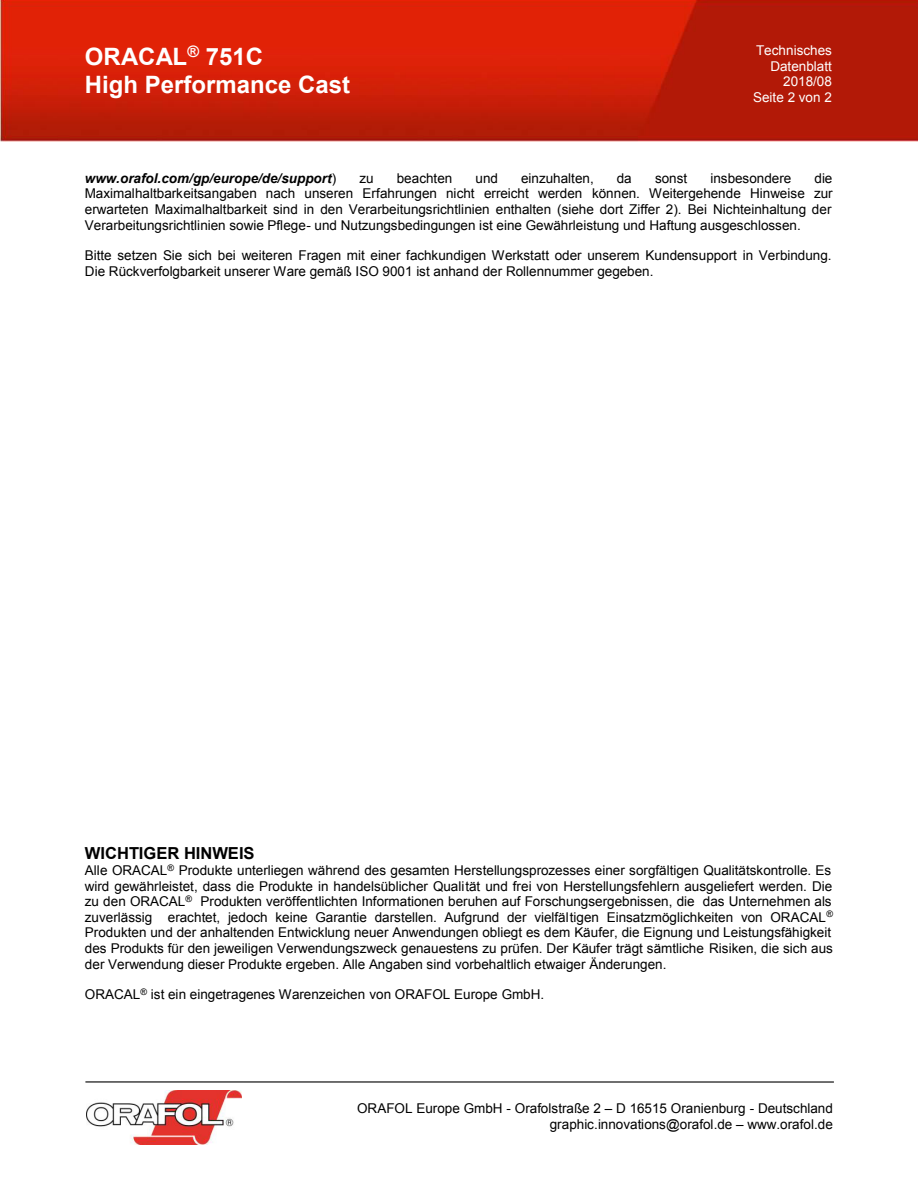
<style>
.page{position:relative;width:918px;height:1188px;background:#fff}
.page>*{position:absolute;margin:0;border:0;box-sizing:border-box;transform-origin:0 0}
.t1{font:700 24px/27.8px "Arial";color:#fff}
.t2{font:700 16.5px "Arial";color:#000}
.t3{font:13.5px/15.6px "Arial";color:#000}
.t4{font:13.5px/15.6px "Arial";color:#fff;text-align:right}
.t5{font:italic 700 13.5px "Arial";color:#000}
.s1{font-weight:400;font-style:normal}
</style>
<div class="page">
<img style="left:0;top:0;width:918px;height:141px">
<img style="left:87px;top:1091px;width:154px;height:53px">
<hr style="left:85px;top:1081px;width:749px;height:2px;background:#000">
<h1 class="t1" style="left:85px;top:43px;width:267px">ORACAL<sup>®</sup> 751C<br>High Performance Cast</h1>
<p class="t4" style="left:753px;top:43px;width:80px">Technisches<br>Datenblatt<br>2018/08<br>Seite 2 von 2</p>
<p class="t5" style="left:85px;top:169px;width:253px">www.orafol.com/gp/europe/de/support<span class="s1">)</span></p>
<p class="t3" style="left:360px;top:170px;width:16px">zu</p>
<p class="t3" style="left:397px;top:170px;width:57px">beachten</p>
<p class="t3" style="left:476px;top:170px;width:24px">und</p>
<p class="t3" style="left:521px;top:170px;width:74px">einzuhalten,</p>
<p class="t3" style="left:617px;top:170px;width:16px">da</p>
<p class="t3" style="left:655px;top:170px;width:34px">sonst</p>
<p class="t3" style="left:710px;top:170px;width:82px">insbesondere</p>
<p class="t3" style="left:85px;top:170px;width:749px;text-align:justify;text-indent:730px">die Maximalhaltbarkeitsangaben nach unseren Erfahrungen nicht erreicht werden können. Weitergehende Hinweise zur erwarteten Maximalhaltbarkeit sind in den Verarbeitungsrichtlinien enthalten (siehe dort Ziffer 2). Bei Nichteinhaltung der Verarbeitungsrichtlinien sowie Pflege- und Nutzungsbedingungen ist eine Gewährleistung und Haftung ausgeschlossen.</p>
<p class="t3" style="left:85px;top:248px;width:748px">Bitte setzen Sie sich bei weiteren Fragen mit einer fachkundigen Werkstatt oder unserem Kundensupport in Verbindung.<br>Die Rückverfolgbarkeit unserer Ware gemäß ISO 9001 ist anhand der Rollennummer gegeben.</p>
<p class="t2" style="left:85px;top:842px;width:171px">WICHTIGER HINWEIS</p>
<p class="t3" style="left:85px;top:863px;width:750px">Alle ORACAL<sup>®</sup> Produkte unterliegen während des gesamten Herstellungsprozesses einer sorgfältigen Qualitätskontrolle. Es wird gewährleistet, dass die Produkte in handelsüblicher Qualität und frei von Herstellungsfehlern ausgeliefert werden. Die zu den ORACAL<sup>®</sup> Produkten veröffentlichten Informationen beruhen auf Forschungsergebnissen, die das Unternehmen als zuverlässig erachtet, jedoch keine Garantie darstellen. Aufgrund der vielfältigen Einsatzmöglichkeiten von ORACAL<sup>® </sup>Produkten und der anhaltenden Entwicklung neuer Anwendungen obliegt es dem Käufer, die Eignung und Leistungsfähigkeit des Produkts für den jeweiligen Verwendungszweck genauestens zu prüfen. Der Käufer trägt sämtliche Risiken, die sich aus der Verwendung dieser Produkte ergeben. Alle Angaben sind vorbehaltlich etwaiger Änderungen.</p>
<p class="t3" style="left:85px;top:987px;width:461px">ORACAL<sup>®</sup> ist ein eingetragenes Warenzeichen von ORAFOL Europe GmbH.</p>
<p class="t3" style="left:357px;top:1101px;width:477px;line-height:16.2px;text-align:right">ORAFOL Europe GmbH - Orafolstraße 2 – D 16515 Oranienburg - Deutschland graphic.innovations@orafol.de – www.orafol.de</p>
</div>
